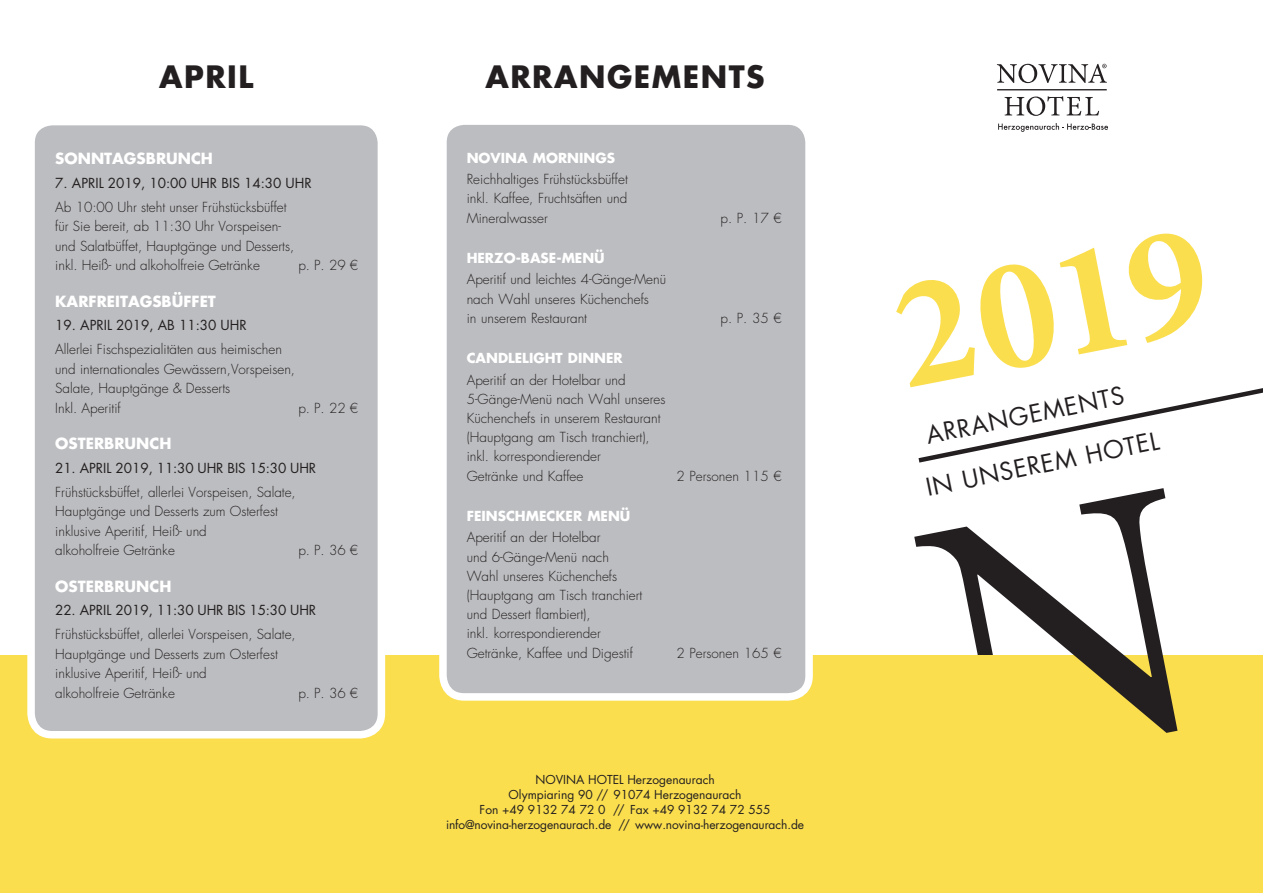
<style>
.page{position:relative;width:1263px;height:893px;background:#fff}
.page>*{position:absolute;margin:0;border:0;box-sizing:border-box;transform-origin:0 0}
.t1{font:700 30px "Futura EL";letter-spacing:.05em;color:#231f20}
.t2{font:24px "Futura EL";color:#231f20}
.t3{font:700 15px "Futura EL";color:#fff}
.t4{font:300 13.5px/19.2px "Futura EL";color:#231f20}
.t5{font:13.5px "Futura EL";color:#231f20}
.t6{font:700 13.5px "Futura EL";color:#fff}
.t7{font:12px/15px "Futura EL";color:#231f20;text-align:center}
</style>
<div class="page">
<div style="left:0;top:656px;width:1263px;height:237px;background:#fade4e"></div>
<div style="left:31px;top:122px;width:350px;height:613px;background:#bcbdc0;border-radius:21px"></div>
<div style="left:27px;top:118px;width:358px;height:620px;border:8px solid #fff;border-radius:21px"></div>
<svg style="left:918px;top:388px;width:345px;height:75px"></svg>
<svg style="left:914px;top:488px;width:263px;height:245px"></svg>
<svg style="left:1005px;top:96px;width:94px;height:20px"></svg>
<svg style="left:997px;top:64px;width:110px;height:19px"></svg>
<hr style="left:997px;top:89px;width:110px;height:1px;background:#231f20">
<svg style="left:998px;top:123px;width:110px;height:9px"></svg>
<div style="left:443px;top:121px;width:366px;height:576px;background:#bcbdc0;border-radius:21px"></div>
<div style="left:439px;top:117px;width:374px;height:584px;border:8px solid #fff;border-radius:21px"></div>
<div style="left:850px;top:656px;width:206px;height:237px;background:#fade4e"></div>
<svg style="left:896px;top:233px;width:307px;height:154px"></svg>
<p class="t1" style="left:159px;top:57px;width:96px">APRIL</p>
<p class="t1" style="left:485px;top:57px;width:281px">ARRANGEMENTS</p>
<p class="t3" style="left:55px;top:148px;width:159px">SONNTAGSBRUNCH</p>
<p class="t5" style="left:55px;top:174px;width:258px">7. APRIL 2019, 10:00 UHR BIS 14:30 UHR</p>
<p class="t4" style="left:55px;top:197px;width:240px">Ab 10:00 Uhr steht unser Frühstücksbüffet für Sie bereit, ab 11:30 Uhr Vorspeisen&shy;und Salatbüffet, Hauptgänge und Desserts, inkl. Heiß- und alkoholfreie Getränke</p>
<p class="t4" style="left:298px;top:256px;width:61px">p. P. 29 €</p>
<p class="t3" style="left:55px;top:291px;width:162px">KARFREITAGSBÜFFET</p>
<p class="t5" style="left:55px;top:317px;width:193px">19. APRIL 2019, AB 11:30 UHR</p>
<p class="t4" style="left:55px;top:340px;width:241px">Allerlei Fischspezialitäten aus heimischen und internationales Gewässern,Vorspeisen, Salate, Hauptgänge &amp; Desserts<br>Inkl. Aperitif</p>
<p class="t4" style="left:298px;top:398px;width:61px">p. P. 22 €</p>
<p class="t3" style="left:55px;top:433px;width:118px">OSTERBRUNCH</p>
<p class="t5" style="left:55px;top:459px;width:262px">21. APRIL 2019, 11:30 UHR BIS 15:30 UHR</p>
<p class="t4" style="left:55px;top:482px;width:242px">Frühstücksbüffet, allerlei Vorspeisen, Salate, Hauptgänge und Desserts zum Osterfest inklusive Aperitif, Heiß- und<br>alkoholfreie Getränke</p>
<p class="t4" style="left:298px;top:541px;width:61px">p. P. 36 €</p>
<p class="t3" style="left:55px;top:576px;width:118px">OSTERBRUNCH</p>
<p class="t5" style="left:55px;top:602px;width:262px">22. APRIL 2019, 11:30 UHR BIS 15:30 UHR</p>
<p class="t4" style="left:55px;top:625px;width:242px">Frühstücksbüffet, allerlei Vorspeisen, Salate, Hauptgänge und Desserts zum Osterfest inklusive Aperitif, Heiß- und<br>alkoholfreie Getränke</p>
<p class="t4" style="left:298px;top:683px;width:61px">p. P. 36 €</p>
<p class="t6" style="left:467px;top:149px;width:150px">NOVINA MORNINGS</p>
<p class="t4" style="left:467px;top:170px;width:163px">Reichhaltiges Frühstücksbüffet</p>
<p class="t4" style="left:467px;top:189px;width:162px">inkl. Kaffee, Fruchtsäften und<br>Mineralwasser</p>
<p class="t6" style="left:467px;top:249px;width:140px">HERZO-BASE-MENÜ</p>
<p class="t4" style="left:467px;top:270px;width:201px">Aperitif und leichtes 4-Gänge-Menü nach Wahl unseres Küchenchefs<br>in unserem Restaurant</p>
<p class="t4" style="left:720px;top:208px;width:63px">p. P. 17 €</p>
<p class="t4" style="left:720px;top:309px;width:63px">p. P. 35 €</p>
<p class="t6" style="left:467px;top:349px;width:158px">CANDLELIGHT DINNER</p>
<p class="t4" style="left:467px;top:370px;width:200px">Aperitif an der Hotelbar und<br>5-Gänge-Menü nach Wahl unseres<br>Küchenchefs in unserem Restaurant (Hauptgang am Tisch tranchiert), inkl. korrespondierender</p>
<p class="t4" style="left:467px;top:466px;width:118px">Getränke und Kaffee</p>
<p class="t4" style="left:676px;top:466px;width:107px">2 Personen 115 €</p>
<p class="t6" style="left:467px;top:507px;width:165px">FEINSCHMECKER MENÜ</p>
<p class="t4" style="left:467px;top:528px;width:177px">Aperitif an der Hotelbar<br>und 6-Gänge-Menü nach<br>Wahl unseres Küchenchefs (Hauptgang am Tisch tranchiert und Dessert flambiert),<br>inkl. korrespondierender<br>Getränke, Kaffee und Digestif</p>
<p class="t4" style="left:676px;top:643px;width:107px">2 Personen 165 €</p>
<p class="t7" style="left:480px;top:772px;width:292px">NOVINA HOTEL Herzogenaurach<br>Olympiaring 90 // 91074 Herzogenaurach<br>Fon +49 9132 74 72 0 // Fax +49 9132 74 72 555</p>
<p class="t7" style="left:446px;top:817px;width:360px">info@novina-herzogenaurach.de // www.novina-herzogenaurach.de</p>
<p class="t2" style="left:923px;top:421px;width:203px;rotate:-12deg">ARRANGEMENTS</p>
<p class="t2" style="left:923px;top:473px;width:239px;rotate:-12deg">IN UNSEREM HOTEL</p>
</div>
